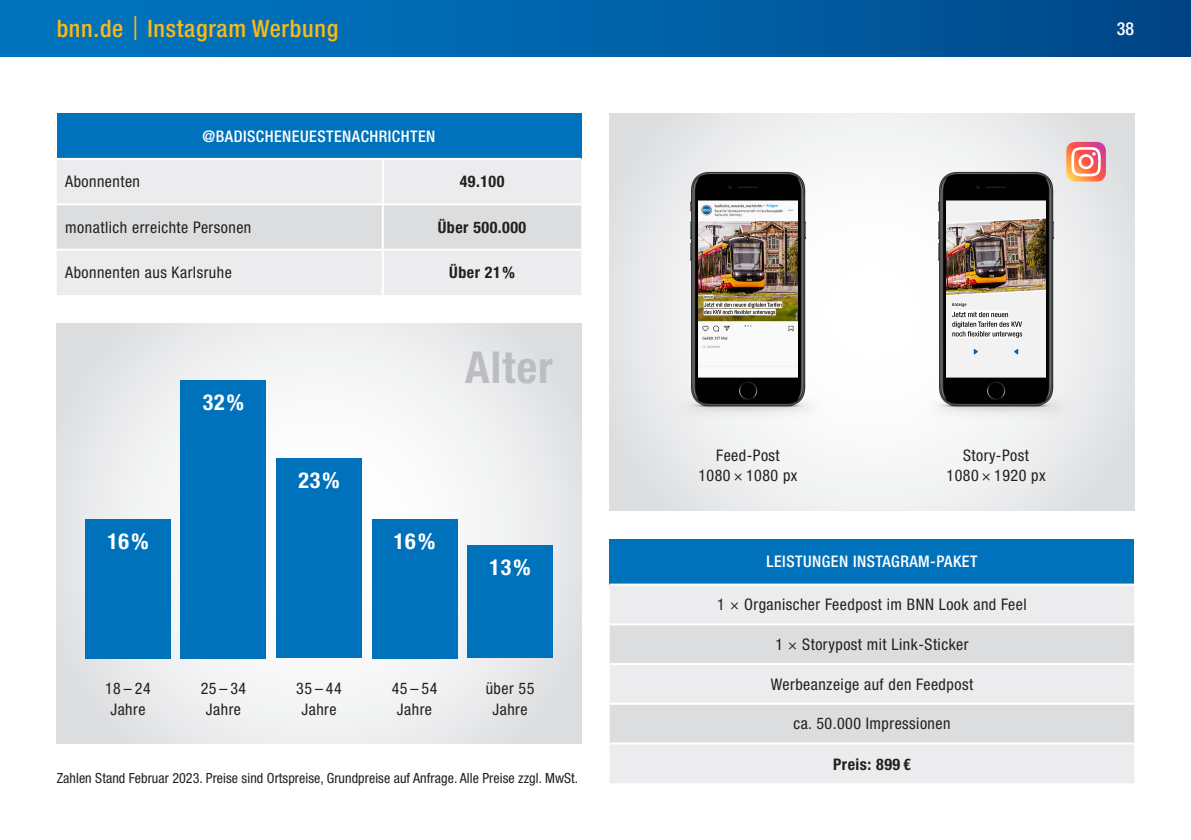
<style>
.page{position:relative;width:1191px;height:840px;background:#fff}
.page>*{position:absolute;margin:0;border:0;box-sizing:border-box;transform-origin:0 0}
.K-Modul_Überschrift{font:700 condensed 44px "Helvetica Neue LT Std";letter-spacing:.025em;color:#bcbdc0}
.Titel_Kopf{font:500 condensed 24px "Helvetica Neue LT Std";letter-spacing:.03em;color:#fcb814}
.Grundtext_Zwischenti{font:700 condensed 22px "Helvetica Neue LT Std";letter-spacing:.03em;color:#fff}
.Seitenzahl{font:500 condensed 18px "Helvetica Neue LT Std";color:#fff}
.Tabelle_Text{font:condensed 16px "Helvetica Neue LT Std";letter-spacing:.03em;color:#231f20}
.Grundtext_zentriert{font:condensed 16px/21.2px "Helvetica Neue LT Std";letter-spacing:.03em;color:#231f20;text-align:center}
.Tabelle_Kopf{font:500 condensed 16px "Helvetica Neue LT Std";letter-spacing:.03em;color:#fff}
.Tabelle_Text-2{font:700 condensed 16px "Helvetica Neue LT Std";letter-spacing:.03em;color:#231f20}
.Info{font:condensed 14px "Helvetica Neue LT Std";letter-spacing:.005em;color:#231f20}
.s1{font-weight:400;font-stretch:normal}
</style>
<div class="page">
<div style="left:0;top:0;width:1191px;height:57px;background:linear-gradient(to right,#0079c4,#01498a)"></div>
<svg style="left:57px;top:323px;width:524px;height:420px"></svg>
<svg style="left:609px;top:113px;width:525px;height:397px"></svg>
<div style="left:181px;top:380px;width:85px;height:278px;background:#0072bc"></div>
<div style="left:276px;top:458px;width:86px;height:200px;background:#0072bc"></div>
<div style="left:372px;top:519px;width:85px;height:139px;background:#0072bc"></div>
<div style="left:85px;top:519px;width:86px;height:139px;background:#0072bc"></div>
<div style="left:467px;top:545px;width:86px;height:113px;background:#0072bc"></div>
<div style="left:57px;top:113px;width:524px;height:46px;background:#0072bc"></div>
<div style="left:57px;top:160px;width:524px;height:135px;background:#ececee"></div>
<div style="left:57px;top:205px;width:524px;height:43px;background:#dcdddf"></div>
<hr style="left:57px;top:158px;width:326px;height:2px;background:#fff">
<hr style="left:383px;top:158px;width:198px;height:2px;background:#fff">
<hr style="left:382px;top:160px;width:2px;height:43px;background:#fff">
<hr style="left:57px;top:203px;width:326px;height:2px;background:#fff">
<hr style="left:383px;top:203px;width:198px;height:2px;background:#fff">
<hr style="left:382px;top:205px;width:2px;height:43px;background:#fff">
<hr style="left:57px;top:248px;width:326px;height:2px;background:#fff">
<hr style="left:383px;top:248px;width:198px;height:2px;background:#fff">
<hr style="left:382px;top:250px;width:2px;height:45px;background:#fff">
<div style="left:609px;top:539px;width:525px;height:45px;background:#0072bc"></div>
<div style="left:610px;top:586px;width:524px;height:196px;background:#ececee"></div>
<svg style="left:609px;top:625px;width:525px;height:117px;background:#e2e2e4"></svg>
<hr style="left:609px;top:583px;width:525px;height:2px;background:#fff">
<hr style="left:609px;top:623px;width:525px;height:2px;background:#fff">
<hr style="left:609px;top:662px;width:525px;height:2px;background:#fff">
<hr style="left:609px;top:702px;width:525px;height:2px;background:#fff">
<hr style="left:609px;top:742px;width:525px;height:2px;background:#fff">
<svg style="left:1066px;top:142px;width:40px;height:28px"></svg>
<img style="left:638px;top:170px;width:219px;height:258px">
<img style="left:886px;top:170px;width:220px;height:258px">
<p class="Titel_Kopf" style="left:57px;top:14px;width:283px">bnn.de <span class="s1">|</span> Instagram Werbung</p>
<p class="Seitenzahl" style="left:1117px;top:18px;width:19px">38</p>
<p class="Tabelle_Kopf" style="left:203px;top:127px;width:234px">@BADISCHENEUESTENACHRICHTEN</p>
<p class="Tabelle_Text" style="left:65px;top:172px;width:76px">Abonnenten</p>
<p class="Tabelle_Text-2" style="left:460px;top:172px;width:46px">49.100</p>
<p class="Tabelle_Text" style="left:65px;top:218px;width:188px">monatlich erreichte Personen</p>
<p class="Tabelle_Text-2" style="left:438px;top:217px;width:90px">Über 500.000</p>
<p class="Tabelle_Text" style="left:65px;top:263px;width:168px">Abonnenten aus Karlsruhe</p>
<p class="Tabelle_Text-2" style="left:449px;top:262px;width:67px">Über 21%</p>
<p class="Grundtext_Zwischenti" style="left:203px;top:389px;width:43px">32%</p>
<p class="Grundtext_Zwischenti" style="left:298px;top:467px;width:43px">23%</p>
<p class="Grundtext_Zwischenti" style="left:107px;top:528px;width:43px">16%</p>
<p class="Grundtext_Zwischenti" style="left:394px;top:528px;width:43px">16%</p>
<p class="K-Modul_Überschrift" style="left:465px;top:341px;width:89px">Alter</p>
<p class="Grundtext_Zwischenti" style="left:489px;top:554px;width:43px">13%</p>
<p class="Grundtext_zentriert" style="left:105px;top:677px;width:47px">18–24<br>Jahre</p>
<p class="Grundtext_zentriert" style="left:201px;top:677px;width:47px">25–34<br>Jahre</p>
<p class="Grundtext_zentriert" style="left:296px;top:677px;width:47px">35–44<br>Jahre</p>
<p class="Grundtext_zentriert" style="left:392px;top:677px;width:47px">45–54<br>Jahre</p>
<p class="Grundtext_zentriert" style="left:486px;top:677px;width:50px">über 55<br>Jahre</p>
<p class="Info" style="left:57px;top:769px;width:523px">Zahlen Stand Februar 2023. Preise sind Ortspreise, Grundpreise auf Anfrage. Alle Preise zzgl. MwSt.</p>
<p class="Grundtext_zentriert" style="left:698px;top:445px;width:101px;line-height:20px">Feed-Post<br>1080 × 1080 px</p>
<p class="Grundtext_zentriert" style="left:946px;top:445px;width:101px;line-height:20px">Story-Post<br>1080 × 1920 px</p>
<p class="Tabelle_Kopf" style="left:766px;top:551px;width:212px">LEISTUNGEN INSTAGRAM-PAKET</p>
<p class="Tabelle_Text" style="left:717px;top:595px;width:311px">1 × Organischer Feedpost im BNN Look and Feel</p>
<p class="Tabelle_Text" style="left:775px;top:634px;width:195px">1 × Storypost mit Link-Sticker</p>
<p class="Tabelle_Text" style="left:771px;top:674px;width:204px">Werbeanzeige auf den Feedpost</p>
<p class="Tabelle_Text" style="left:793px;top:714px;width:159px">ca. 50.000 Impressionen</p>
<p class="Tabelle_Text-2" style="left:833px;top:753px;width:79px">Preis: 899 €</p>
</div>
